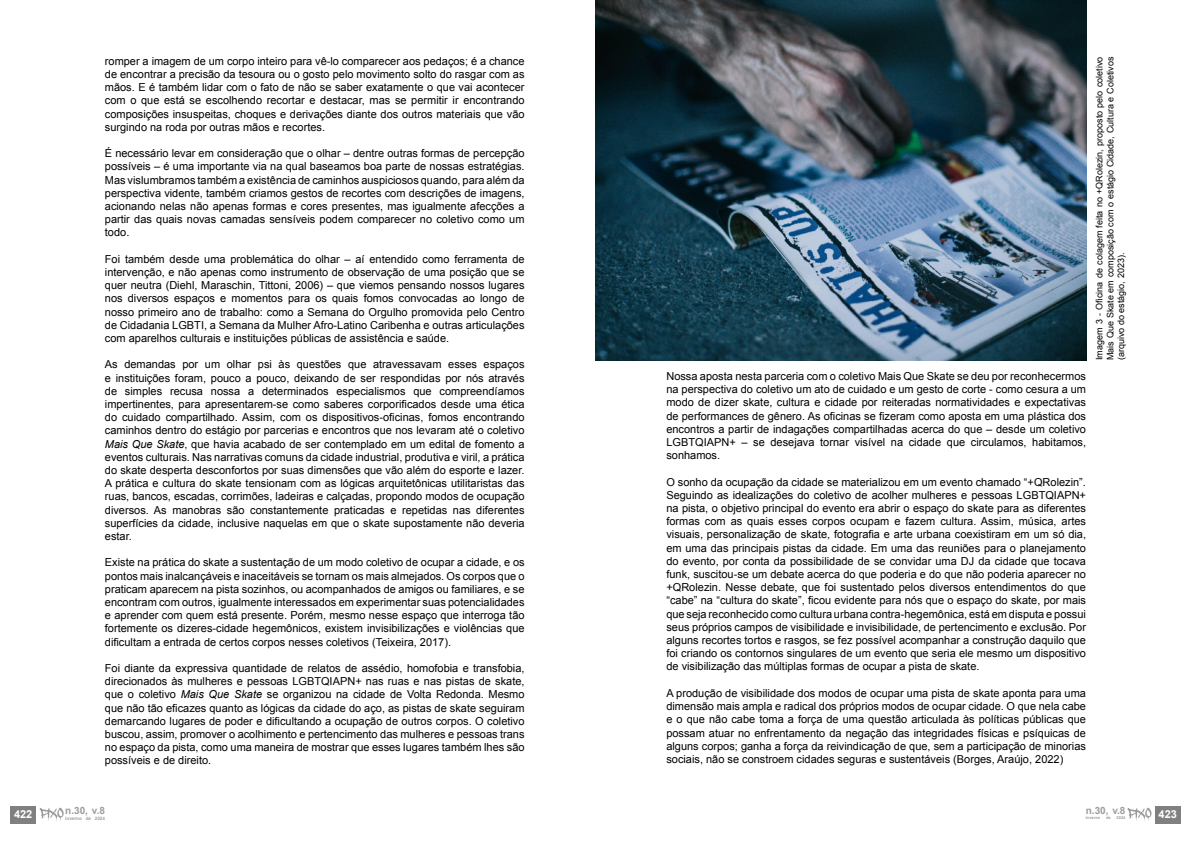
<style>
.page{position:relative;width:1191px;height:842px;background:#fff}
.page>*{position:absolute;margin:0;border:0;box-sizing:border-box;transform-origin:0 0}
.t1{font:11px/13.2px "Arial";color:#000;text-align:justify}
.t2{font:700 11px "Arial";color:#fff}
.t3{font:700 10px "Arial";color:#9d9d9c}
.t4{font:9px/10.8px "Arial";color:#000;text-align:justify}
.t5{font:700 4.6px "Arial";color:#9d9d9c}
.t6{font:700 4px "Arial";color:#9d9d9c}
.s1{font-style:italic}
</style>
<div class="page">
<img style="left:595px;top:0;width:491px;height:360px">
<div style="left:11px;top:806px;width:25px;height:17px;background:#808080"></div>
<svg style="left:40px;top:808px;width:24px;height:13px"></svg>
<div style="left:1155px;top:806px;width:25px;height:17px;background:#808080"></div>
<svg style="left:1127px;top:808px;width:24px;height:13px"></svg>
<p class="t1" style="left:105px;top:54px;width:421px">romper a imagem de um corpo inteiro para vê-lo comparecer aos pedaços; é a chance de encontrar a precisão da tesoura ou o gosto pelo movimento solto do rasgar com as mãos. E é também lidar com o fato de não se saber exatamente o que vai acontecer com o que está se escolhendo recortar e destacar, mas se permitir ir encontrando composições insuspeitas, choques e derivações diante dos outros materiais que vão surgindo na roda por outras mãos e recortes.</p>
<p class="t1" style="left:105px;top:147px;width:421px">É necessário levar em consideração que o olhar – dentre outras formas de percepção possíveis – é uma importante via na qual baseamos boa parte de nossas estratégias.<br>Mas vislumbramos também a existência de caminhos auspiciosos quando, para além da perspectiva vidente, também criamos gestos de recortes com descrições de imagens, acionando nelas não apenas formas e cores presentes, mas igualmente afecções a partir das quais novas camadas sensíveis podem comparecer no coletivo como um todo.</p>
<p class="t1" style="left:105px;top:252px;width:421px">Foi também desde uma problemática do olhar – aí entendido como ferramenta de intervenção, e não apenas como instrumento de observação de uma posição que se quer neutra (Diehl, Maraschin, Tittoni, 2006) – que viemos pensando nossos lugares nos diversos espaços e momentos para os quais fomos convocadas ao longo de nosso primeiro ano de trabalho: como a Semana do Orgulho promovida pelo Centro de Cidadania LGBTI, a Semana da Mulher Afro-Latino Caribenha e outras articulações com aparelhos culturais e instituições públicas de assistência e saúde.</p>
<p class="t1" style="left:105px;top:358px;width:421px">As demandas por um olhar psi às questões que atravessavam esses espaços e instituições foram, pouco a pouco, deixando de ser respondidas por nós através de simples recusa nossa a determinados especialismos que compreendíamos impertinentes, para apresentarem-se como saberes corporificados desde uma ética do cuidado compartilhado. Assim, com os dispositivos-oficinas, fomos encontrando caminhos dentro do estágio por parcerias e encontros que nos levaram até o coletivo <span class="s1">Mais Que Skate</span>, que havia acabado de ser contemplado em um edital de fomento a eventos culturais. Nas narrativas comuns da cidade industrial, produtiva e viril, a prática do skate desperta desconfortos por suas dimensões que vão além do esporte e lazer.<br>A prática e cultura do skate tensionam com as lógicas arquitetônicas utilitaristas das ruas, bancos, escadas, corrimões, ladeiras e calçadas, propondo modos de ocupação diversos. As manobras são constantemente praticadas e repetidas nas diferentes superfícies da cidade, inclusive naquelas em que o skate supostamente não deveria estar.</p>
<p class="t1" style="left:105px;top:556px;width:421px">Existe na prática do skate a sustentação de um modo coletivo de ocupar a cidade, e os pontos mais inalcançáveis e inaceitáveis se tornam os mais almejados. Os corpos que o praticam aparecem na pista sozinhos, ou acompanhados de amigos ou familiares, e se encontram com outros, igualmente interessados em experimentar suas potencialidades e aprender com quem está presente. Porém, mesmo nesse espaço que interroga tão fortemente os dizeres-cidade hegemônicos, existem invisibilizações e violências que dificultam a entrada de certos corpos nesses coletivos (Teixeira, 2017).</p>
<p class="t1" style="left:105px;top:662px;width:421px">Foi diante da expressiva quantidade de relatos de assédio, homofobia e transfobia, direcionados às mulheres e pessoas LGBTQIAPN+ nas ruas e nas pistas de skate, que o coletivo <span class="s1">Mais Que Skate</span> se organizou na cidade de Volta Redonda. Mesmo que não tão eficazes quanto as lógicas da cidade do aço, as pistas de skate seguiram demarcando lugares de poder e dificultando a ocupação de outros corpos. O coletivo buscou, assim, promover o acolhimento e pertencimento das mulheres e pessoas trans no espaço da pista, como uma maneira de mostrar que esses lugares também lhes são possíveis e de direito.</p>
<p class="t2" style="left:14px;top:807px;width:20px">422</p>
<p class="t3" style="left:65px;top:804px;width:41px">n.30, v.8</p>
<p class="t5" style="left:65px;top:815px;width:41px">inverno de 2024</p>
<p class="t1" style="left:666px;top:370px;width:421px">Nossa aposta nesta parceria com o coletivo Mais Que Skate se deu por reconhecermos na perspectiva do coletivo um ato de cuidado e um gesto de corte - como cesura a um modo de dizer skate, cultura e cidade por reiteradas normatividades e expectativas de performances de gênero. As oficinas se fizeram como aposta em uma plástica dos encontros a partir de indagações compartilhadas acerca do que – desde um coletivo LGBTQIAPN+ – se desejava tornar visível na cidade que circulamos, habitamos, sonhamos.</p>
<p class="t1" style="left:666px;top:475px;width:421px">O sonho da ocupação da cidade se materializou em um evento chamado “+QRolezin”.<br>Seguindo as idealizações do coletivo de acolher mulheres e pessoas LGBTQIAPN+ na pista, o objetivo principal do evento era abrir o espaço do skate para as diferentes formas com as quais esses corpos ocupam e fazem cultura. Assim, música, artes visuais, personalização de skate, fotografia e arte urbana coexistiram em um só dia, em uma das principais pistas da cidade. Em uma das reuniões para o planejamento do evento, por conta da possibilidade de se convidar uma DJ da cidade que tocava funk, suscitou-se um debate acerca do que poderia e do que não poderia aparecer no +QRolezin. Nesse debate, que foi sustentado pelos diversos entendimentos do que “cabe” na “cultura do skate”, ficou evidente para nós que o espaço do skate, por mais que seja reconhecido como cultura urbana contra-hegemônica, está em disputa e possui seus próprios campos de visibilidade e invisibilidade, de pertencimento e exclusão. Por alguns recortes tortos e rasgos, se fez possível acompanhar a construção daquilo que foi criando os contornos singulares de um evento que seria ele mesmo um dispositivo de visibilização das múltiplas formas de ocupar a pista de skate.</p>
<p class="t1" style="left:666px;top:686px;width:421px">A produção de visibilidade dos modos de ocupar uma pista de skate aponta para uma dimensão mais ampla e radical dos próprios modos de ocupar cidade. O que nela cabe e o que não cabe toma a força de uma questão articulada às políticas públicas que possam atuar no enfrentamento da negação das integridades físicas e psíquicas de alguns corpos; ganha a força da reivindicação de que, sem a participação de minorias sociais, não se constroem cidades seguras e sustentáveis (Borges, Araújo, 2022)</p>
<p class="t4" style="left:1094px;top:360px;width:305px;rotate:-90deg">Imagem 3 - Oficina de colagem feita no +QRolezin, proposto pelo coletivo Mais Que Skate em composição com o estágio Cidade, Cultura e Coletivos (arquivo do estágio, 2023).</p>
<p class="t3" style="left:1085px;top:804px;width:41px">n.30, v.8</p>
<p class="t6" style="left:1085px;top:815px;width:16px">inverno</p>
<p class="t6" style="left:1106px;top:815px;width:6px">de</p>
<p class="t6" style="left:1116px;top:815px;width:10px">2024</p>
<p class="t2" style="left:1158px;top:807px;width:20px">423</p>
</div>
